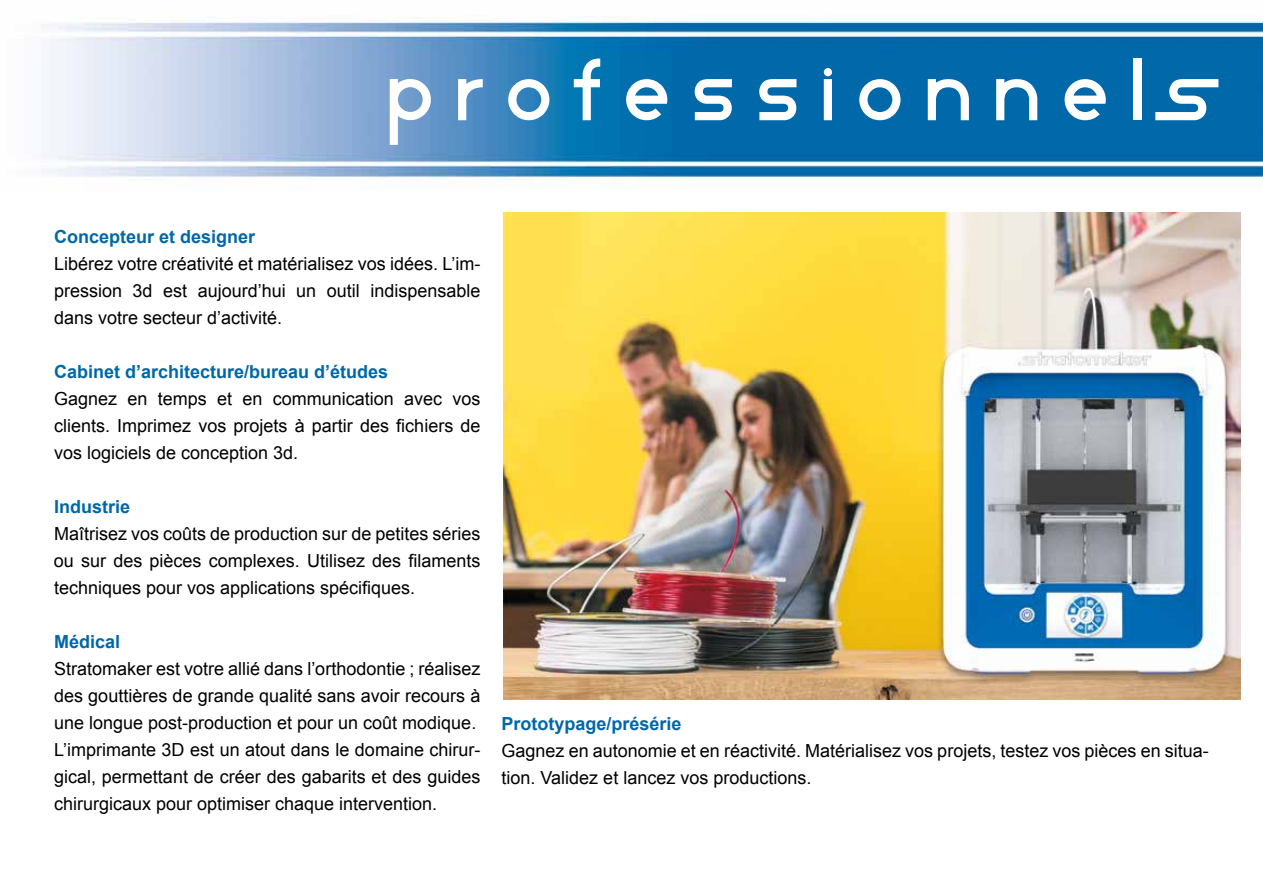
<style>
.page{position:relative;width:1263px;height:893px;background:#fff}
.page>*{position:absolute;margin:0;border:0;box-sizing:border-box;transform-origin:0 0}
.t1{font:72px "Star Avenue";letter-spacing:.33em;color:#fff}
.t2{font:18px/27px "Arial";color:#000;text-align:justify}
.t3{font:700 18px "Arial";color:#0067a9}
</style>
<div class="page">
<img style="left:41px;top:20px;width:1222px;height:166px">
<img style="left:503px;top:213px;width:737px;height:486px">
<h1 class="t1" style="left:388px;top:49px;width:822px">professionnelS</h1>
<p class="t3" style="left:54px;top:225px;width:203px">Concepteur et designer</p>
<p class="t2" style="left:54px;top:251px;width:428px">Libérez votre créativité et matérialisez vos idées. L’im&shy;pression 3d est aujourd’hui un outil indispensable dans votre secteur d’activité.</p>
<p class="t3" style="left:54px;top:360px;width:336px">Cabinet d’architecture/bureau d’études</p>
<p class="t2" style="left:54px;top:386px;width:428px">Gagnez en temps et en communication avec vos clients. Imprimez vos projets à partir des fichiers de vos logiciels de conception 3d.</p>
<p class="t3" style="left:54px;top:495px;width:78px">Industrie</p>
<p class="t2" style="left:54px;top:521px;width:428px">Maîtrisez vos coûts de production sur de petites séries ou sur des pièces complexes. Utilisez des filaments techniques pour vos applications spécifiques.</p>
<p class="t3" style="left:54px;top:630px;width:68px">Médical</p>
<p class="t2" style="left:54px;top:656px;width:428px;text-align:left">Stratomaker est votre allié dans l’orthodontie ; réalisez des gouttières de grande qualité sans avoir recours à une longue post-production et pour un coût modique.<br>L’imprimante 3D est un atout dans le domaine chirur&shy;gical, permettant de créer des gabarits et des guides chirurgicaux pour optimiser chaque intervention.</p>
<p class="t3" style="left:502px;top:711px;width:182px">Prototypage/présérie</p>
<p class="t2" style="left:502px;top:737px;width:709px">Gagnez en autonomie et en réactivité. Matérialisez vos projets, testez vos pièces en situa&shy;tion. Validez et lancez vos productions.</p>
</div>
